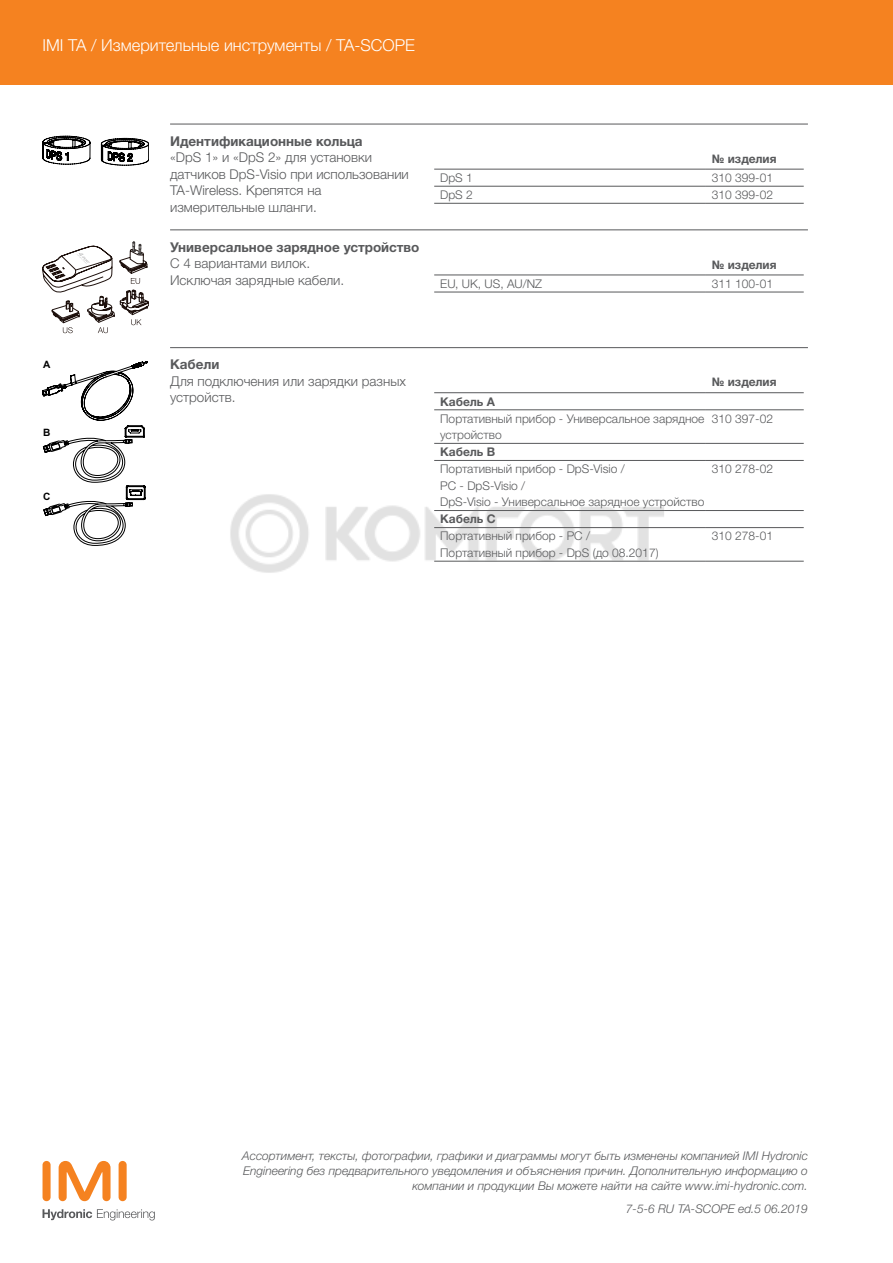
<style>
.page{position:relative;width:893px;height:1263px;background:#fff}
.page>*{position:absolute;margin:0;border:0;box-sizing:border-box;transform-origin:0 0}
.t1{font:300 16.5px "Helvetica Neue LTW1 G";color:#fff}
.t2{font:300 13.5px/16.5px "Helvetica Neue LTW1 G";color:#58595b}
.t3{font:700 13.5px "Helvetica Neue LTW1 G";color:#58595b}
.t4{font:300 12px/16.5px "Helvetica Neue LTW1 G";color:#58595b}
.t5{font:italic 300 12px/15px "Helvetica Neue LTW1 G";color:#58595b;text-align:right}
.t6{font:700 12px "Helvetica Neue LTW1 G";color:#58595b}
.t7{font:700 10.2px "Arial";color:#000}
</style>
<div class="page">
<div style="left:0;top:0;width:893px;height:85px;background:#f58220"></div>
<div style="left:43px;top:1161px;width:8px;height:40px;background:#f58220;border-radius:4px"></div>
<div style="left:119px;top:1161px;width:8px;height:40px;background:#f58220;border-radius:4px"></div>
<svg style="left:59px;top:1161px;width:52px;height:40px"></svg>
<svg style="left:43px;top:1209px;width:112px;height:11px"></svg>
<hr style="left:170px;top:124px;width:638px;height:1px;background:#58595b">
<hr style="left:434px;top:169px;width:272px;height:1px;background:#58595b">
<hr style="left:706px;top:169px;width:98px;height:1px;background:#58595b">
<hr style="left:434px;top:186px;width:272px;height:1px;background:#58595b">
<hr style="left:434px;top:203px;width:272px;height:1px;background:#58595b">
<hr style="left:706px;top:186px;width:98px;height:1px;background:#58595b">
<hr style="left:706px;top:203px;width:98px;height:1px;background:#58595b">
<hr style="left:170px;top:229px;width:638px;height:1px;background:#58595b">
<hr style="left:434px;top:275px;width:272px;height:1px;background:#58595b">
<hr style="left:434px;top:292px;width:272px;height:1px;background:#58595b">
<hr style="left:706px;top:275px;width:98px;height:1px;background:#58595b">
<hr style="left:706px;top:292px;width:98px;height:1px;background:#58595b">
<hr style="left:170px;top:347px;width:638px;height:1px;background:#58595b">
<hr style="left:434px;top:392px;width:272px;height:1px;background:#58595b">
<hr style="left:706px;top:392px;width:98px;height:1px;background:#58595b">
<hr style="left:434px;top:409px;width:272px;height:1px;background:#58595b">
<hr style="left:706px;top:409px;width:98px;height:1px;background:#58595b">
<hr style="left:434px;top:443px;width:272px;height:1px;background:#58595b">
<hr style="left:706px;top:443px;width:98px;height:1px;background:#58595b">
<hr style="left:434px;top:460px;width:272px;height:1px;background:#58595b">
<hr style="left:706px;top:460px;width:98px;height:1px;background:#58595b">
<hr style="left:434px;top:510px;width:272px;height:1px;background:#58595b">
<hr style="left:706px;top:510px;width:98px;height:1px;background:#58595b">
<hr style="left:434px;top:527px;width:272px;height:1px;background:#58595b">
<hr style="left:434px;top:561px;width:272px;height:1px;background:#58595b">
<hr style="left:706px;top:527px;width:98px;height:1px;background:#58595b">
<hr style="left:706px;top:561px;width:98px;height:1px;background:#58595b">
<svg style="left:43px;top:136px;width:106px;height:29px"></svg>
<svg style="left:43px;top:242px;width:106px;height:91px"></svg>
<svg style="left:43px;top:361px;width:105px;height:185px"></svg>
<img style="left:230px;top:494px;width:440px;height:79px">
<h1 class="t1" style="left:43px;top:35px;width:374px">IMI TA / Измерительные инструменты / TA-SCOPE</h1>
<p class="t3" style="left:170px;top:133px;width:194px">Идентификационные кольца</p>
<p class="t2" style="left:170px;top:149px;width:240px">«DpS 1» и «DpS 2» для установки датчиков DpS-Visio при использовании<br>TA-Wireless. Крепятся на измерительные шланги.</p>
<p class="t6" style="left:712px;top:151px;width:66px">№ изделия</p>
<p class="t4" style="left:440px;top:169px;width:34px">DpS 1</p>
<p class="t4" style="left:712px;top:169px;width:63px">310 399-01</p>
<p class="t4" style="left:440px;top:186px;width:34px">DpS 2</p>
<p class="t4" style="left:712px;top:186px;width:63px">310 399-02</p>
<p class="t7" style="left:43px;top:358px;width:9px">A</p>
<p class="t7" style="left:43px;top:426px;width:9px">B</p>
<p class="t7" style="left:43px;top:489px;width:9px">C</p>
<p class="t3" style="left:170px;top:238px;width:251px">Универсальное зарядное устройство</p>
<p class="t2" style="left:170px;top:255px;width:176px">С 4 вариантами вилок.<br>Исключая зарядные кабели.</p>
<p class="t6" style="left:712px;top:257px;width:66px">№ изделия</p>
<p class="t4" style="left:440px;top:275px;width:103px">EU, UK, US, AU/NZ</p>
<p class="t4" style="left:712px;top:275px;width:63px">311 100-01</p>
<p class="t3" style="left:170px;top:356px;width:51px">Кабели</p>
<p class="t2" style="left:170px;top:373px;width:237px">Для подключения или зарядки разных устройств.</p>
<p class="t6" style="left:712px;top:375px;width:66px">№ изделия</p>
<p class="t6" style="left:440px;top:394px;width:56px">Кабель A</p>
<p class="t4" style="left:440px;top:410px;width:266px">Портативный прибор - Универсальное зарядное устройство</p>
<p class="t4" style="left:712px;top:410px;width:63px">310 397-02</p>
<p class="t6" style="left:440px;top:444px;width:57px">Кабель B</p>
<p class="t4" style="left:440px;top:461px;width:266px">Портативный прибор - DpS-Visio /<br>PC - DpS-Visio /<br>DpS-Visio - Универсальное зарядное устройство</p>
<p class="t4" style="left:712px;top:461px;width:63px">310 278-02</p>
<p class="t6" style="left:440px;top:512px;width:57px">Кабель C</p>
<p class="t4" style="left:440px;top:528px;width:220px">Портативный прибор - PC /<br>Портативный прибор - DpS (до 08.2017)</p>
<p class="t4" style="left:712px;top:528px;width:63px">310 278-01</p>
<p class="t5" style="left:242px;top:1148px;width:567px">Ассортимент, тексты, фотографии, графики и диаграммы могут быть изменены компанией IMI Hydronic<br>Engineering без предварительного уведомления и объяснения причин. Дополнительную информацию о компании и продукции Вы можете найти на сайте www.imi-hydronic.com.</p>
<p class="t5" style="left:626px;top:1202px;width:184px">7-5-6 RU TA-SCOPE ed.5 06.2019</p>
</div>
